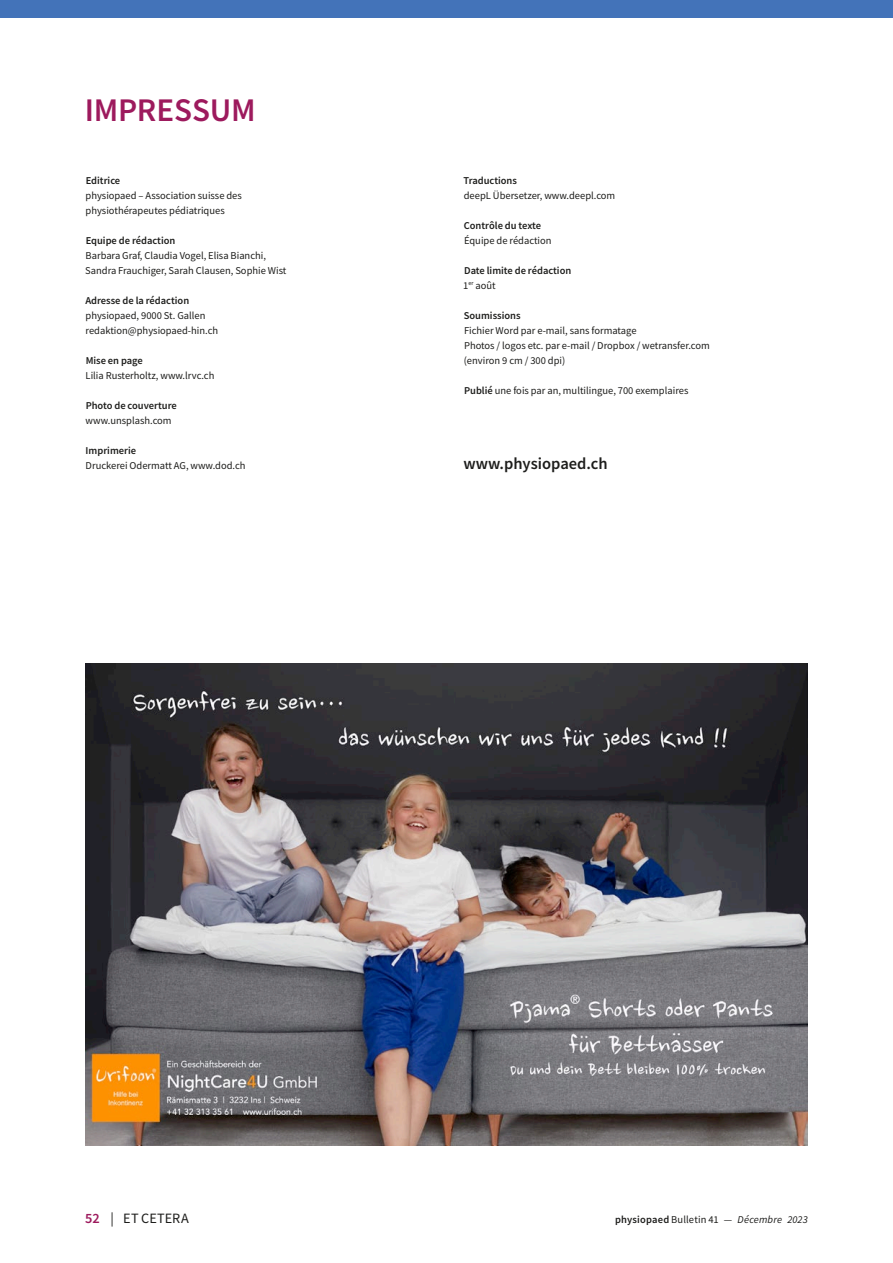
<style>
.page{position:relative;width:893px;height:1263px;background:#fff}
.page>*{position:absolute;margin:0;border:0;box-sizing:border-box;transform-origin:0 0}
._01_Kapiteltitel_de{font:600 33px "Source Sans Pro";letter-spacing:-.005em;color:#9d1a5d}
._02_Untertitel2_Lauftextfett_de{font:600 16.5px "Source Sans Pro";color:#1d1d1b}
.t1{font:14.25px "Source Sans Pro";letter-spacing:.01em;color:#1d1d1b}
._04_kleiner_linksbündig_de{font:10.5px/15px "Source Sans Pro";color:#1d1d1b}
._04_kleiner_linksbündig_de-2{font:600 10.5px "Source Sans Pro";color:#1d1d1b}
.t2{font:italic 10.5px "Source Sans Pro";letter-spacing:.015em;color:#1d1d1b}
.s1{font-weight:600}
.s2{font-weight:600;color:#9d1a5d}
.s3{font-weight:600;font-style:normal}
.s4{font-style:normal}
</style>
<div class="page">
<div style="left:0;top:0;width:893px;height:17px;background:#4373b9"></div>
<img style="left:85px;top:664px;width:723px;height:481px">
<p class="_01_Kapiteltitel_de" style="left:85px;top:88px;width:172px">IMPRESSUM</p>
<p class="_04_kleiner_linksbündig_de-2" style="left:86px;top:173px;width:36px">Editrice</p>
<p class="_04_kleiner_linksbündig_de" style="left:86px;top:188px;width:158px">physiopaed – Association suisse des</p>
<p class="_04_kleiner_linksbündig_de" style="left:86px;top:203px;width:141px">physiothérapeutes pédiatriques</p>
<p class="_04_kleiner_linksbündig_de-2" style="left:86px;top:233px;width:91px">Equipe de rédaction</p>
<p class="_04_kleiner_linksbündig_de" style="left:85px;top:248px;width:203px">Barbara Graf, Claudia Vogel, Elisa Bianchi,<br>Sandra Frauchiger, Sarah Clausen, Sophie Wist</p>
<p class="_04_kleiner_linksbündig_de-2" style="left:85px;top:293px;width:105px">Adresse de la rédaction</p>
<p class="_04_kleiner_linksbündig_de" style="left:86px;top:308px;width:121px">physiopaed, 9000 St. Gallen</p>
<p class="_04_kleiner_linksbündig_de" style="left:86px;top:323px;width:134px">redaktion@physiopaed-hin.ch</p>
<p class="_04_kleiner_linksbündig_de-2" style="left:86px;top:353px;width:59px">Mise en page</p>
<p class="_04_kleiner_linksbündig_de" style="left:86px;top:368px;width:130px">Lilia Rusterholtz, www.lrvc.ch</p>
<p class="_04_kleiner_linksbündig_de-2" style="left:86px;top:398px;width:93px">Photo de couverture</p>
<p class="_04_kleiner_linksbündig_de" style="left:86px;top:413px;width:88px">www.unsplash.com</p>
<p class="_04_kleiner_linksbündig_de-2" style="left:86px;top:443px;width:52px">Imprimerie</p>
<p class="_04_kleiner_linksbündig_de" style="left:86px;top:458px;width:161px">Druckerei Odermatt AG, www.dod.ch</p>
<p class="_04_kleiner_linksbündig_de-2" style="left:463px;top:173px;width:55px">Traductions</p>
<p class="_04_kleiner_linksbündig_de" style="left:464px;top:188px;width:153px">deepL Übersetzer, www.deepl.com</p>
<p class="_04_kleiner_linksbündig_de-2" style="left:464px;top:218px;width:79px">Contrôle du texte</p>
<p class="_04_kleiner_linksbündig_de" style="left:464px;top:233px;width:89px">Équipe de rédaction</p>
<p class="_04_kleiner_linksbündig_de-2" style="left:464px;top:263px;width:109px">Date limite de rédaction</p>
<p class="_04_kleiner_linksbündig_de" style="left:463px;top:278px;width:34px">1<sup>er</sup> août</p>
<p class="_04_kleiner_linksbündig_de-2" style="left:464px;top:308px;width:58px">Soumissions</p>
<p class="_04_kleiner_linksbündig_de" style="left:464px;top:323px;width:174px">Fichier Word par e-mail, sans formatage</p>
<p class="_04_kleiner_linksbündig_de" style="left:464px;top:338px;width:247px">Photos / logos etc. par e-mail / Dropbox / wetransfer.com</p>
<p class="_04_kleiner_linksbündig_de" style="left:464px;top:353px;width:103px">(environ 9 cm / 300 dpi)</p>
<p class="_04_kleiner_linksbündig_de" style="left:464px;top:383px;width:226px"><span class="s1">Publié</span> une fois par an, multilingue, 700 exemplaires</p>
<p class="_02_Untertitel2_Lauftextfett_de" style="left:464px;top:452px;width:146px">www.physiopaed.ch</p>
<h3 class="t1" style="left:85px;top:1209px;width:105px"><span class="s2">52</span> | ET CETERA</h3>
<p class="t2" style="left:615px;top:1212px;width:194px"><span class="s3">physiopaed</span> <span class="s4">Bulletin 41 —</span> Décembre 2023</p>
</div>
